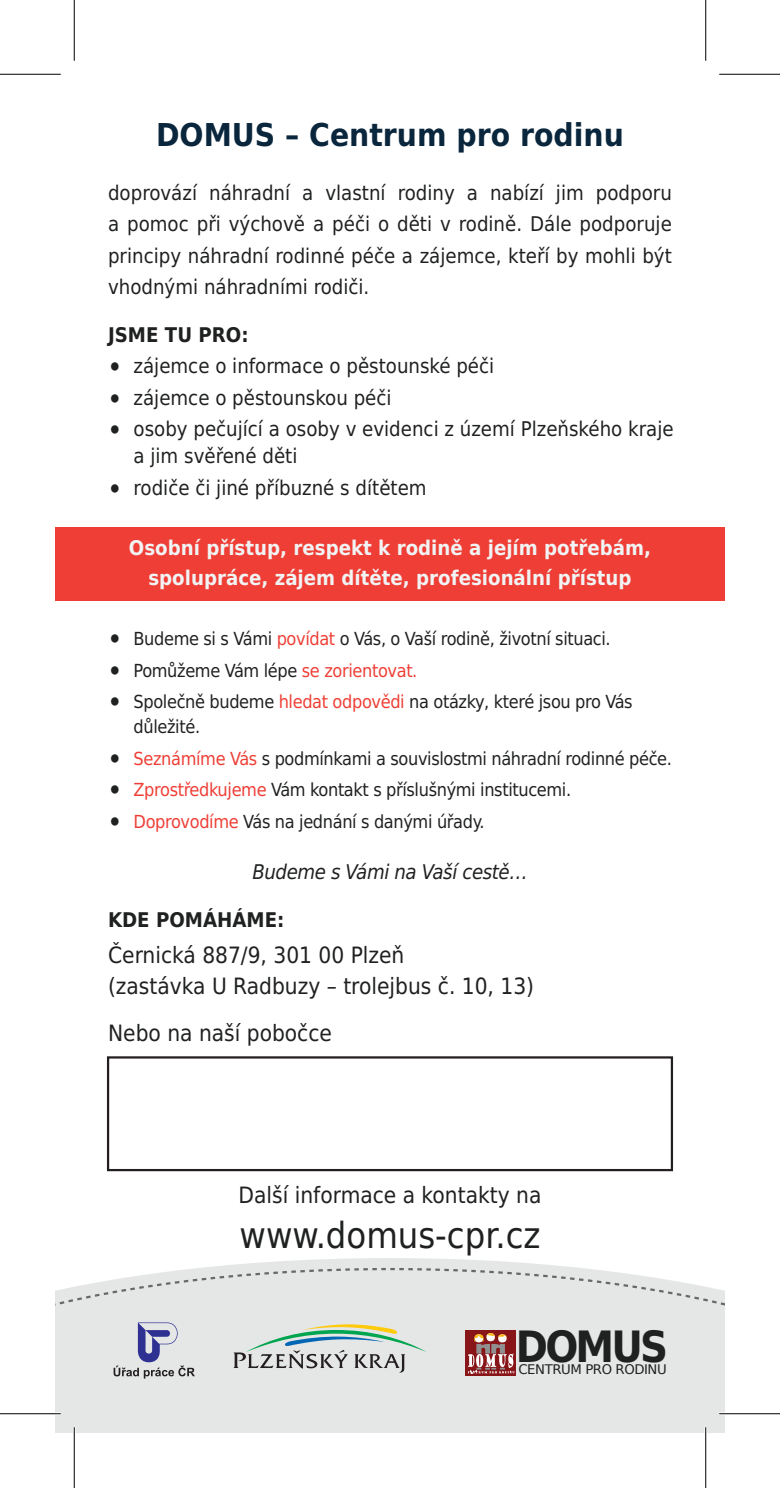
<style>
.page{position:relative;width:780px;height:1488px;background:#fff}
.page>*{position:absolute;margin:0;border:0;box-sizing:border-box;transform-origin:0 0}
.t1{font:700 43.2px "DejaVu Sans Condensed";letter-spacing:-.065em;color:#1f2020}
.t2{font:36px "DejaVu Sans Condensed";color:#1f2020}
.t3{font:700 31.5px "DejaVu Sans Condensed";color:#0a263c}
.t4{font:22.5px/31.5px "DejaVu Sans Condensed";color:#1f2020}
.t5{font:20.25px/31.5px "DejaVu Sans Condensed";color:#1f2020}
.t6{font:700 20.25px/29.2px "DejaVu Sans Condensed";color:#f2f3f4;text-align:center}
.t7{font:italic 20.25px "DejaVu Sans Condensed";letter-spacing:-.02em;color:#1f2020}
.t8{font:700 20.25px "DejaVu Sans Condensed";color:#1f2020}
.t9{font:18px/31.5px "DejaVu Sans Condensed";letter-spacing:-.02em;color:#1f2020}
.t10{font:13.28px "DejaVu Sans";letter-spacing:-.03em;color:#1f2020}
.s1{font-weight:700}
.s2{font-size:18px}
.s3{color:#ee3e35}
</style>
<div class="page">
<div style="left:55px;top:527px;width:670px;height:74px;background:#ee3e35"></div>
<svg style="left:202px;top:1258px;width:376px;height:10px;fill:#e5e6e6"></svg>
<div style="left:55px;top:1268px;width:670px;height:165px;background:#e5e6e6"></div>
<div style="left:107px;top:1056px;width:566px;height:115px;border:2px solid #231f20"></div>
<div style="left:465px;top:1330px;width:51px;height:46px;background:#881619"></div>
<svg style="left:468px;top:1333px;width:47px;height:41px"></svg>
<svg style="left:233px;top:1324px;width:194px;height:49px"></svg>
<svg style="left:114px;top:1322px;width:81px;height:56px"></svg>
<hr style="left:0;top:1412px;width:61px;height:3px;background:#fff">
<hr style="left:719px;top:1412px;width:61px;height:3px;background:#fff">
<hr style="left:73px;top:1427px;width:3px;height:61px;background:#fff">
<hr style="left:704px;top:1427px;width:3px;height:61px;background:#fff">
<hr style="left:0;top:74px;width:61px;height:1px;background:#000">
<hr style="left:719px;top:74px;width:61px;height:1px;background:#000">
<hr style="left:0;top:1413px;width:61px;height:1px;background:#000">
<hr style="left:719px;top:1413px;width:61px;height:1px;background:#000">
<hr style="left:74px;top:0;width:1px;height:61px;background:#000">
<hr style="left:74px;top:1427px;width:1px;height:61px;background:#000">
<hr style="left:705px;top:0;width:1px;height:61px;background:#000">
<hr style="left:705px;top:1427px;width:1px;height:61px;background:#000">
<h3 class="t3" style="left:156px;top:109px;width:469px">DOMUS – Centrum pro rodinu</h3>
<p class="t5" style="left:108px;top:176px;width:565px;text-align:justify">doprovází náhradní a vlastní rodiny a nabízí jim podporu a pomoc při výchově a péči o děti v rodině. Dále podporuje principy náhradní rodinné péče a zájemce, kteří by mohli být vhodnými náhradními rodiči.</p>
<p class="t5" style="left:108px;top:318px;width:567px"><span class="s1">JSME TU PRO:<br></span><span class="s2">⚫</span> zájemce o informace o pěstounské péči<br><span class="s2">⚫</span> zájemce o pěstounskou péči<br><span class="s2">⚫</span> osoby pečující a osoby v evidenci z území Plzeňského kraje</p>
<p class="t5" style="left:108px;top:440px;width:320px;text-indent:26px">a jim svěřené děti<br><span class="s2">⚫</span> rodiče či jiné příbuzné s dítětem</p>
<p class="t6" style="left:129px;top:533px;width:524px">Osobní přístup, respekt k rodině a jejím potřebám, spolupráce, zájem dítěte, profesionální přístup</p>
<p class="t9" style="left:108px;top:623px;width:526px">⚫ Budeme si s Vámi <span class="s3">povídat</span> o Vás, o Vaší rodině, životní situaci.<br>⚫ Pomůžeme Vám lépe <span class="s3">se zorientovat.<br></span>⚫ Společně budeme <span class="s3">hledat odpovědi</span> na otázky, které jsou pro Vás</p>
<p class="t9" style="left:108px;top:711px;width:565px;text-indent:26px">důležité.<br>⚫ <span class="s3">Seznámíme Vás</span> s podmínkami a souvislostmi náhradní rodinné péče. ⚫ <span class="s3">Zprostředkujeme</span> Vám kontakt s příslušnými institucemi.<br>⚫ <span class="s3">Doprovodíme</span> Vás na jednání s danými úřady.</p>
<p class="t7" style="left:252px;top:858px;width:277px">Budeme s Vámi na Vaší cestě…</p>
<p class="t8" style="left:108px;top:903px;width:178px">KDE POMÁHÁME:</p>
<p class="t4" style="left:108px;top:938px;width:428px">Černická 887/9, 301 00 Plzeň<br>(zastávka U Radbuzy – trolejbus č. 10, 13)</p>
<p class="t4" style="left:108px;top:1017px;width:225px">Nebo na naší pobočce</p>
<p class="t4" style="left:239px;top:1179px;width:304px">Další informace a kontakty na</p>
<h2 class="t2" style="left:239px;top:1206px;width:302px">www.domus-cpr.cz</h2>
<h1 class="t1" style="left:516px;top:1311px;width:154px">DOMUS</h1>
<p class="t10" style="left:518px;top:1358px;width:150px">CENTRUM PRO RODINU</p>
</div>
